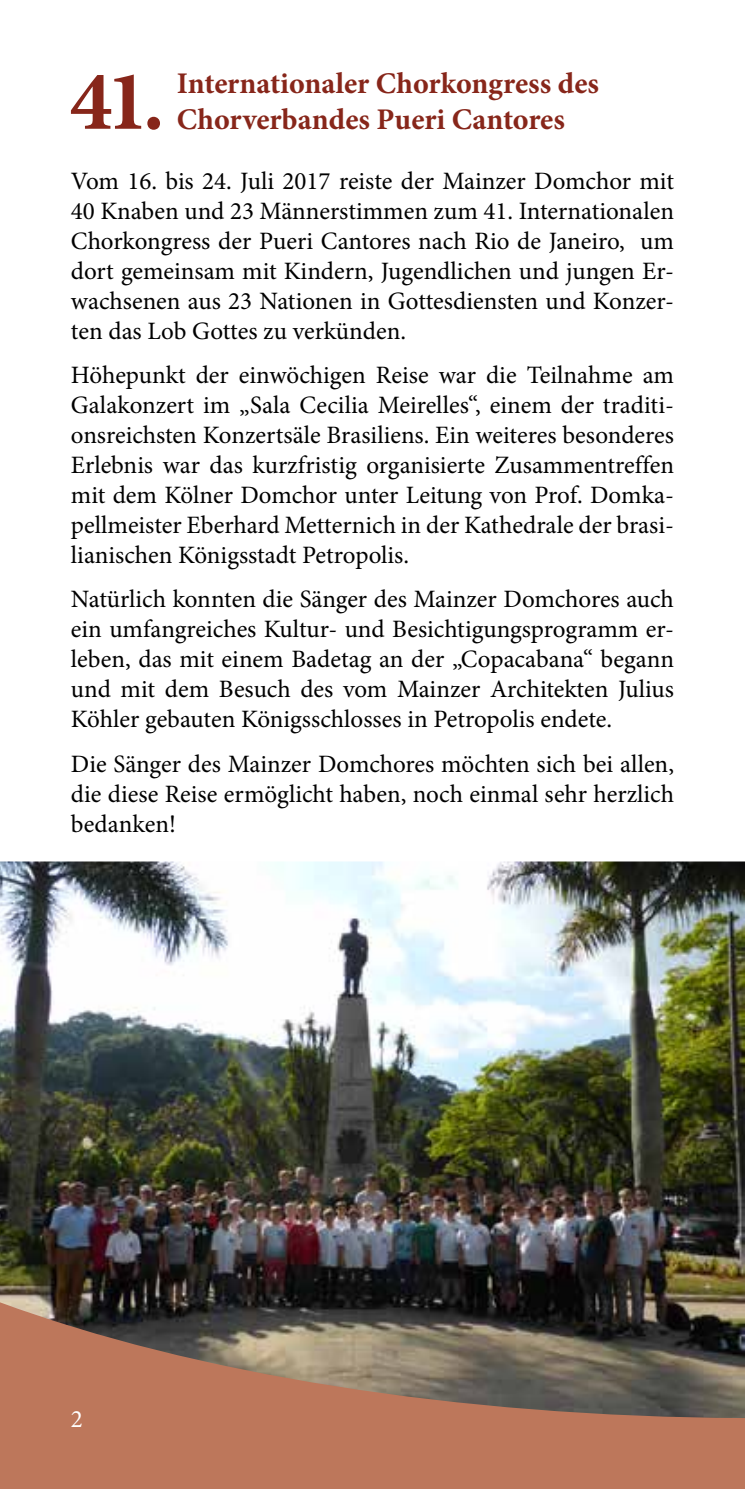
<style>
.page{position:relative;width:745px;height:1489px;background:#fff}
.page>*{position:absolute;margin:0;border:0;box-sizing:border-box;transform-origin:0 0}
.t1{font:700 85.5px "Minion Pro";color:#87261a}
.t2{font:700 30px/36px "Minion Pro";color:#87261a}
.t3{font:25px/30px "Minion Pro";color:#000;text-align:justify}
.t4{font:25px "Minion Pro";color:#fff}
</style>
<div class="page">
<div style="left:0;top:1240px;width:744px;height:248px;background:#bd775b"></div>
<img style="left:0;top:861px;width:744px;height:556px">
<h1 class="t1" style="left:70px;top:41px;width:96px">41.</h1>
<p class="t2" style="left:177px;top:65px;width:423px">Internationaler Chorkongress des<br>Chorverbandes Pueri Cantores</p>
<p class="t3" style="left:71px;top:166px;width:604px">Vom 16. bis 24. Juli 2017 reiste der Mainzer Domchor mit 40 Knaben und 23 Männerstimmen zum 41. Internationalen Chorkongress der Pueri Cantores nach Rio de Janeiro, um dort gemeinsam mit Kindern, Jugendlichen und jungen Er&shy;wachsenen aus 23 Nationen in Gottesdiensten und Konzer&shy;ten das Lob Gottes zu verkünden.</p>
<p class="t3" style="left:71px;top:360px;width:604px">Höhepunkt der einwöchigen Reise war die Teilnahme am Galakonzert im „Sala Cecilia Meirelles“, einem der traditi&shy;onsreichsten Konzertsäle Brasiliens. Ein weiteres besonderes Erlebnis war das kurzfristig organisierte Zusammentreffen mit dem Kölner Domchor unter Leitung von Prof. Domka&shy;pellmeister Eberhard Metternich in der Kathedrale der brasi&shy;lianischen Königsstadt Petropolis.</p>
<p class="t3" style="left:71px;top:584px;width:604px">Natürlich konnten die Sänger des Mainzer Domchores auch ein umfangreiches Kultur- und Besichtigungsprogramm er&shy;leben, das mit einem Badetag an der „Copacabana“ begann und mit dem Besuch des vom Mainzer Architekten Julius Köhler gebauten Königsschlosses in Petropolis endete.</p>
<p class="t3" style="left:71px;top:748px;width:604px">Die Sänger des Mainzer Domchores möchten sich bei allen, die diese Reise ermöglicht haben, noch einmal sehr herzlich bedanken!</p>
<p class="t4" style="left:71px;top:1402px;width:13px">2</p>
</div>
